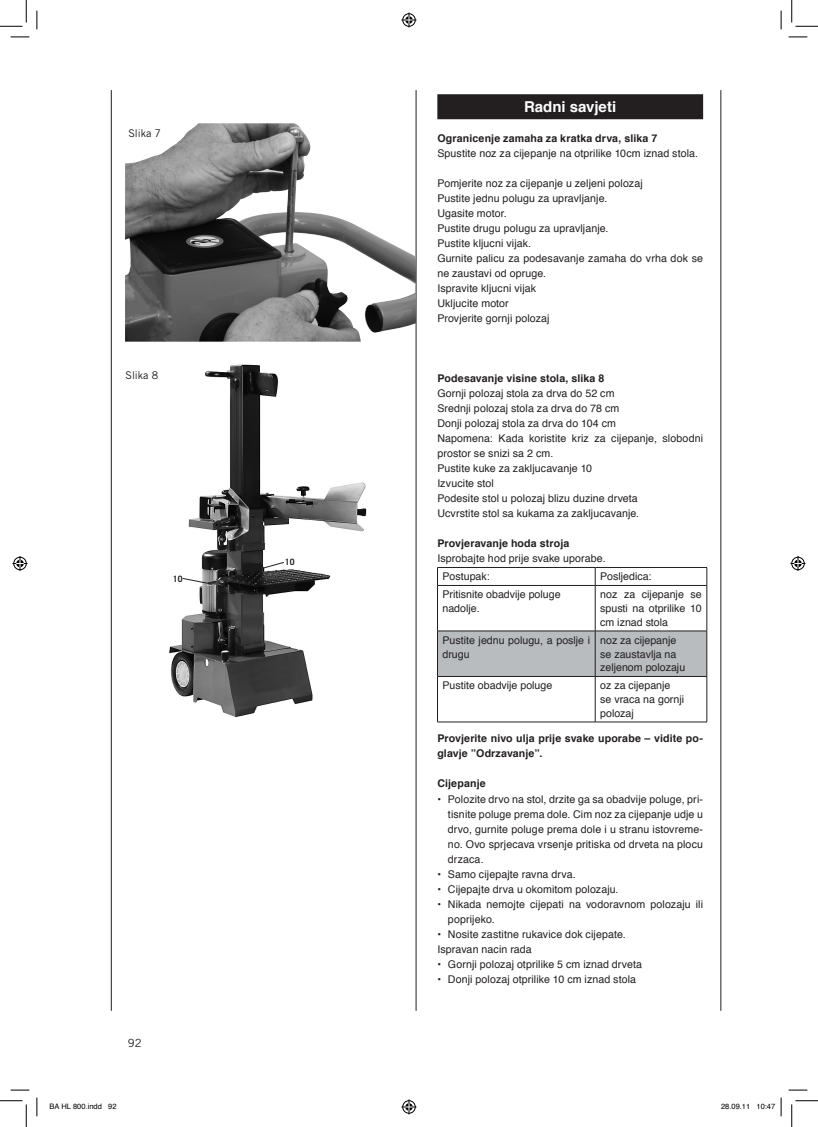
<style>
.page{position:relative;width:818px;height:1127px;background:#fff}
.page>*{position:absolute;margin:0;border:0;box-sizing:border-box;transform-origin:0 0}
.t1{font:700 15px "Helvetica";color:#fff}
.t2{font:11.25px "Trade Gothic";color:#231f20}
.t3{font:10.62px/15px "Helvetica";letter-spacing:.01em;color:#231f20}
.t4{font:700 10.62px/15px "Helvetica";letter-spacing:.01em;color:#231f20}
.t5{font:10.62px "Trade Gothic";color:#231f20}
.t6{font:700 8.75px "Trade Gothic";color:#231f20}
.t7{font:7.5px "Helvetica";color:#000}
</style>
<div class="page">
<hr style="left:111px;top:90px;width:1px;height:920px;background:#231f20">
<hr style="left:416px;top:90px;width:1px;height:920px;background:#231f20">
<hr style="left:721px;top:90px;width:1px;height:920px;background:#231f20">
<div style="left:437px;top:94px;width:266px;height:25px;background:#231f20"></div>
<div style="left:438px;top:631px;width:269px;height:45px;background:#b8bcbf"></div>
<hr style="left:437px;top:567px;width:158px;height:1px;background:#231f20">
<svg style="left:437px;top:567px;width:1px;height:18px"></svg>
<hr style="left:595px;top:567px;width:112px;height:1px;background:#231f20">
<svg style="left:595px;top:567px;width:1px;height:18px"></svg>
<svg style="left:707px;top:567px;width:1px;height:18px"></svg>
<hr style="left:437px;top:585px;width:158px;height:1px;background:#231f20">
<hr style="left:437px;top:585px;width:1px;height:45px;background:#231f20">
<hr style="left:595px;top:585px;width:112px;height:1px;background:#231f20">
<hr style="left:595px;top:585px;width:1px;height:45px;background:#231f20">
<hr style="left:707px;top:585px;width:1px;height:45px;background:#231f20">
<hr style="left:437px;top:630px;width:158px;height:1px;background:#231f20">
<hr style="left:437px;top:631px;width:1px;height:45px;background:#231f20">
<hr style="left:595px;top:630px;width:112px;height:1px;background:#231f20">
<hr style="left:595px;top:631px;width:1px;height:45px;background:#231f20">
<hr style="left:707px;top:631px;width:1px;height:45px;background:#231f20">
<hr style="left:437px;top:676px;width:158px;height:1px;background:#231f20">
<hr style="left:437px;top:676px;width:1px;height:45px;background:#231f20">
<hr style="left:595px;top:676px;width:112px;height:1px;background:#231f20">
<hr style="left:595px;top:676px;width:1px;height:45px;background:#231f20">
<hr style="left:707px;top:676px;width:1px;height:45px;background:#231f20">
<hr style="left:437px;top:721px;width:158px;height:1px;background:#231f20">
<hr style="left:595px;top:721px;width:112px;height:1px;background:#231f20">
<img style="left:125px;top:123px;width:291px;height:218px">
<img style="left:169px;top:364px;width:198px;height:353px">
<svg style="left:182px;top:578px;width:30px;height:6px"></svg>
<svg style="left:263px;top:561px;width:21px;height:7px"></svg>
<svg style="left:11px;top:36px;width:18px;height:2px"></svg>
<svg style="left:788px;top:36px;width:19px;height:2px"></svg>
<svg style="left:11px;top:1089px;width:18px;height:1px"></svg>
<svg style="left:788px;top:1089px;width:19px;height:1px"></svg>
<svg style="left:36px;top:11px;width:2px;height:18px"></svg>
<svg style="left:36px;top:1097px;width:2px;height:18px"></svg>
<svg style="left:780px;top:11px;width:2px;height:18px"></svg>
<svg style="left:0;top:0;width:27px;height:27px"></svg>
<svg style="left:0;top:1100px;width:27px;height:26px"></svg>
<svg style="left:791px;top:0;width:27px;height:27px"></svg>
<svg style="left:791px;top:1100px;width:27px;height:26px"></svg>
<svg style="left:401px;top:13px;width:15px;height:15px"></svg>
<svg style="left:401px;top:1099px;width:15px;height:15px"></svg>
<svg style="left:13px;top:556px;width:15px;height:15px"></svg>
<svg style="left:790px;top:556px;width:15px;height:15px"></svg>
<svg style="left:780px;top:1097px;width:2px;height:18px"></svg>
<p class="t5" style="left:128px;top:127px;width:34px">Slika 7</p>
<p class="t5" style="left:126px;top:368px;width:34px">Slika 8</p>
<p class="t6" style="left:173px;top:573px;width:11px">10</p>
<p class="t6" style="left:285px;top:556px;width:11px">10</p>
<p class="t2" style="left:128px;top:1035px;width:15px">92</p>
<h1 class="t1" style="left:524px;top:94px;width:94px">Radni savjeti</h1>
<p class="t4" style="left:437px;top:131px;width:221px">Ogranicenje zamaha za kratka drva, slika 7</p>
<p class="t3" style="left:437px;top:146px;width:262px">Spustite noz za cijepanje na otprilike 10cm iznad stola.</p>
<p class="t3" style="left:437px;top:176px;width:267px">Pomjerite noz za cijepanje u zeljeni polozaj<br>Pustite jednu polugu za upravljanje.<br>Ugasite motor.<br>Pustite drugu polugu za upravljanje.<br>Pustite kljucni vijak.<br>Gurnite palicu za podesavanje zamaha do vrha dok se ne zaustavi od opruge.<br>Ispravite kljucni vijak<br>Ukljucite motor<br>Provjerite gornji polozaj</p>
<p class="t4" style="left:437px;top:371px;width:169px">Podesavanje visine stola, slika 8</p>
<p class="t3" style="left:437px;top:386px;width:267px">Gornji polozaj stola za drva do 52 cm<br>Srednji polozaj stola za drva do 78 cm<br>Donji polozaj stola za drva do 104 cm<br>Napomena: Kada koristite kriz za cijepanje, slobodni prostor se snizi sa 2 cm.<br>Pustite kuke za zakljucavanje 10<br>Izvucite stol<br>Podesite stol u polozaj blizu duzine drveta<br>Ucvrstite stol sa kukama za zakljucavanje.</p>
<p class="t4" style="left:437px;top:536px;width:134px">Provjeravanje hoda stroja</p>
<p class="t3" style="left:442px;top:549px;width:165px;line-height:18.1px;text-indent:-5px">Isprobajte hod prije svake uporabe.<br>Postupak:</p>
<p class="t3" style="left:600px;top:569px;width:53px">Posljedica:</p>
<p class="t3" style="left:442px;top:588px;width:120px;line-height:13.8px">Pritisnite obadvije poluge nadolje.</p>
<p class="t3" style="left:600px;top:588px;width:103px;line-height:13.8px;text-align:justify">noz za cijepanje se spusti na otprilike 10 cm iznad stola</p>
<p class="t3" style="left:442px;top:633px;width:149px;line-height:13.8px">Pustite jednu polugu, a poslje i drugu</p>
<p class="t3" style="left:600px;top:633px;width:87px;line-height:13.8px">noz za cijepanje se zaustavlja na zeljenom polozaju</p>
<p class="t3" style="left:442px;top:678px;width:111px">Pustite obadvije poluge</p>
<p class="t3" style="left:600px;top:679px;width:85px;line-height:13.8px">oz za cijepanje se vraca na gornji polozaj</p>
<p class="t4" style="left:437px;top:731px;width:267px">Provjerite nivo ulja prije svake uporabe – vidite po&shy;glavje ”Odrzavanje”.</p>
<p class="t4" style="left:437px;top:776px;width:50px">Cijepanje</p>
<p class="t3" style="left:448px;top:791px;width:257px;text-align:justify;text-indent:-11px">• Polozite drvo na stol, drzite ga sa obadvije poluge, pri&shy;tisnite poluge prema dole. Cim noz za cijepanje udje u drvo, gurnite poluge prema dole i u stranu istovreme&shy;no. Ovo sprjecava vrsenje pritiska od drveta na plocu drzaca.</p>
<p class="t3" style="left:437px;top:866px;width:140px">• Samo cijepajte ravna drva.</p>
<p class="t3" style="left:437px;top:881px;width:183px">• Cijepajte drva u okomitom polozaju.</p>
<p class="t3" style="left:448px;top:896px;width:257px;text-indent:-11px">• Nikada nemojte cijepati na vodoravnom polozaju ili poprijeko.</p>
<p class="t3" style="left:437px;top:926px;width:190px">• Nosite zastitne rukavice dok cijepate.<br>Ispravan nacin rada</p>
<p class="t3" style="left:437px;top:956px;width:206px">• Gornji polozaj otprilike 5 cm iznad drveta</p>
<p class="t3" style="left:437px;top:971px;width:200px">• Donji polozaj otprilike 10 cm iznad stola</p>
<p class="t7" style="left:49px;top:1100px;width:69px">BA HL 800.indd 92</p>
<p class="t7" style="left:721px;top:1100px;width:56px">28.09.11 10:47</p>
</div>
